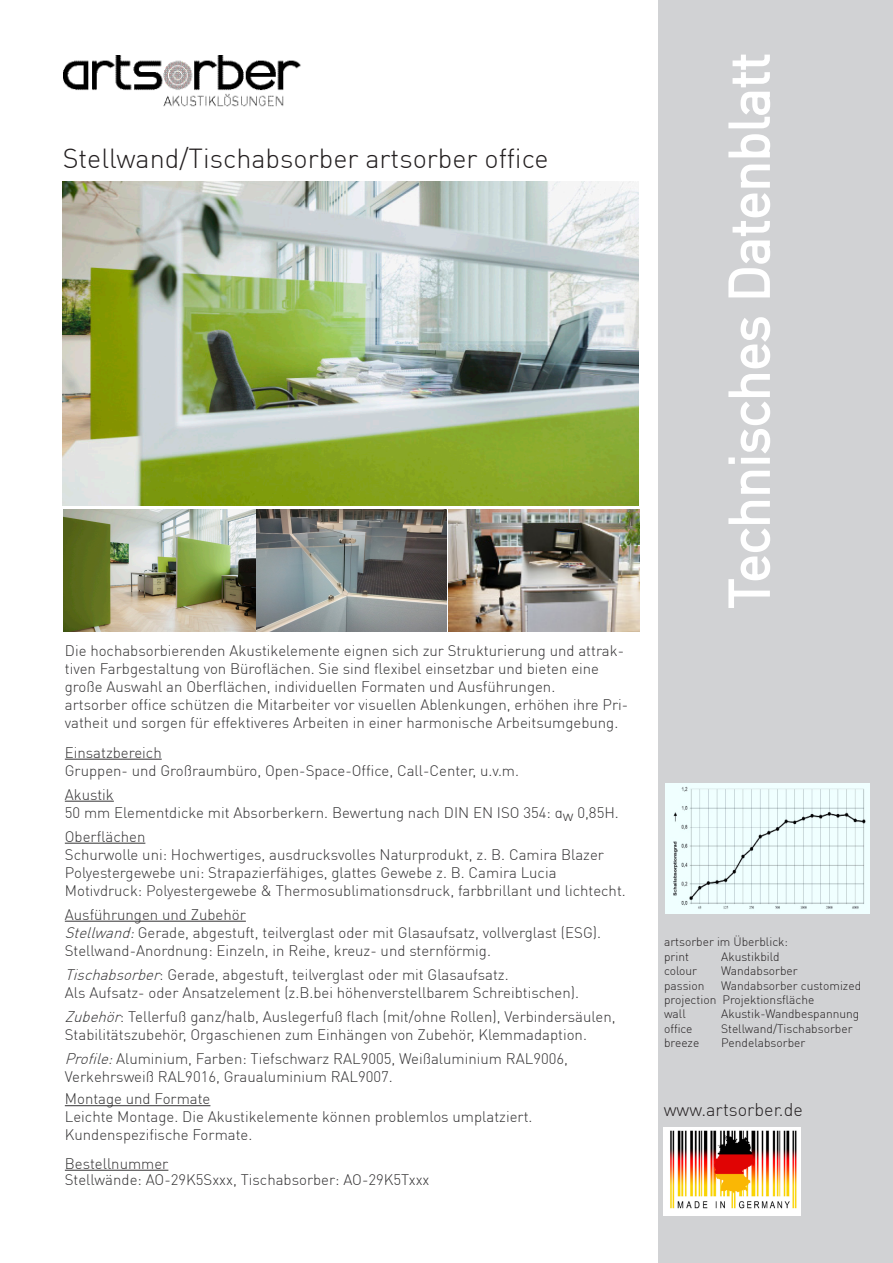
<style>
.page{position:relative;width:893px;height:1263px;background:#fff}
.page>*{position:absolute;margin:0;border:0;box-sizing:border-box;transform-origin:0 0}
.t1{font:300 27px "DIN Pro";color:#231f20}
.t2{font:300 18px "DIN Pro";color:#231f20}
.t3{font:300 15px/18px "DIN Pro";color:#333233}
.t4{font:300 12px/14.4px "DIN Pro";color:#231f20}
.s1{font-style:italic}
</style>
<div class="page">
<div style="left:658px;top:0;width:235px;height:1263px;background:#d1d2d4"></div>
<hr style="left:65px;top:759px;width:97px;height:1px;background:#333233">
<hr style="left:65px;top:801px;width:49px;height:1px;background:#333233">
<hr style="left:65px;top:843px;width:80px;height:1px;background:#333233">
<hr style="left:65px;top:921px;width:181px;height:1px;background:#333233">
<hr style="left:65px;top:1105px;width:145px;height:1px;background:#333233">
<hr style="left:65px;top:1170px;width:103px;height:1px;background:#333233">
<img style="left:666px;top:783px;width:204px;height:131px">
<img style="left:449px;top:509px;width:191px;height:122px">
<img style="left:64px;top:509px;width:383px;height:122px">
<img style="left:62px;top:182px;width:577px;height:323px">
<img style="left:64px;top:55px;width:237px;height:52px">
<svg style="left:728px;top:470px;width:42px;height:138px"></svg>
<div style="left:741px;top:458px;width:29px;height:6px;border:3px solid #fff"></div>
<div style="left:728px;top:457px;width:7px;height:7px;border:3px solid #fff"></div>
<svg style="left:728px;top:317px;width:42px;height:136px"></svg>
<svg style="left:728px;top:54px;width:42px;height:244px"></svg>
<div style="left:663px;top:1128px;width:137px;height:87px;background:#231f20;opacity:.75"></div>
<h1 class="t1" style="left:63px;top:142px;width:487px">Stellwand/Tischabsorber artsorber office</h1>
<p class="t3" style="left:65px;top:641px;width:565px">Die hochabsorbierenden Akustikelemente eignen sich zur Strukturierung und attrak&shy;tiven Farbgestaltung von Büroflächen. Sie sind flexibel einsetzbar und bieten eine große Auswahl an Oberflächen, individuellen Formaten und Ausführungen.<br>artsorber office schützen die Mitarbeiter vor visuellen Ablenkungen, erhöhen ihre Pri&shy;vatheit und sorgen für effektiveres Arbeiten in einer harmonische Arbeitsumgebung.</p>
<p class="t3" style="left:65px;top:743px;width:456px">Einsatzbereich<br>Gruppen- und Großraumbüro, Open-Space-Office, Call-Center, u.v.m.</p>
<p class="t3" style="left:65px;top:785px;width:555px">Akustik<br>50 mm Elementdicke mit Absorberkern. Bewertung nach DIN EN ISO 354: αw 0,85H.</p>
<p class="t3" style="left:65px;top:827px;width:562px">Oberflächen<br>Schurwolle uni: Hochwertiges, ausdrucksvolles Naturprodukt, z. B. Camira Blazer Polyestergewebe uni: Strapazierfähiges, glattes Gewebe z. B. Camira Lucia Motivdruck: Polyestergewebe &amp; Thermosublimationsdruck, farbbrillant und lichtecht.</p>
<p class="t3" style="left:65px;top:905px;width:538px">Ausführungen und Zubehör<br><span class="s1">Stellwand:</span>Gerade, abgestuft, teilverglast oder mit Glasaufsatz, vollverglast (ESG).<br>Stellwand-Anordnung: Einzeln, in Reihe, kreuz- und sternförmig.</p>
<p class="t3" style="left:65px;top:965px;width:516px"><span class="s1">Tischabsorber</span>: Gerade, abgestuft, teilverglast oder mit Glasaufsatz.<br>Als Aufsatz- oder Ansatzelement (z.B.bei höhenverstellbarem Schreibtischen).</p>
<p class="t3" style="left:65px;top:1007px;width:552px"><span class="s1">Zubehör</span>: Tellerfuß ganz/halb, Auslegerfuß flach (mit/ohne Rollen), Verbindersäulen,<br>Stabilitätszubehör, Orgaschienen zum Einhängen von Zubehör, Klemmadaption.</p>
<p class="t3" style="left:65px;top:1049px;width:505px"><span class="s1">Profile:</span>Aluminium, Farben: Tiefschwarz RAL9005, Weißaluminium RAL9006,<br>Verkehrsweiß RAL9016, Graualuminium RAL9007.</p>
<p class="t3" style="left:65px;top:1089px;width:469px">Montage und Formate<br>Leichte Montage. Die Akustikelemente können problemlos umplatziert.<br>Kundenspezifische Formate.</p>
<p class="t3" style="left:65px;top:1155px;width:366px;line-height:16.5px">Bestellnummer<br>Stellwände: AO-29K5Sxxx, Tischabsorber: AO-29K5Txxx</p>
<p class="t4" style="left:664px;top:935px;width:126px">artsorber im Überblick: print</p>
<p class="t4" style="left:721px;top:949px;width:60px">Akustikbild</p>
<p class="t4" style="left:664px;top:963px;width:35px">colour</p>
<p class="t4" style="left:721px;top:963px;width:78px">Wandabsorber</p>
<p class="t4" style="left:664px;top:978px;width:42px">passion</p>
<p class="t4" style="left:664px;top:978px;width:199px;text-indent:57px">Wandabsorber customized projection Projektionsfläche<br>wall</p>
<p class="t4" style="left:721px;top:1007px;width:140px">Akustik-Wandbespannung</p>
<p class="t4" style="left:664px;top:1021px;width:30px">office</p>
<p class="t4" style="left:721px;top:1021px;width:133px">Stellwand/Tischabsorber</p>
<p class="t4" style="left:664px;top:1035px;width:37px">breeze</p>
<p class="t4" style="left:721px;top:1035px;width:86px">Pendelabsorber</p>
<p class="t2" style="left:664px;top:1098px;width:141px">www.artsorber.de</p>
</div>
